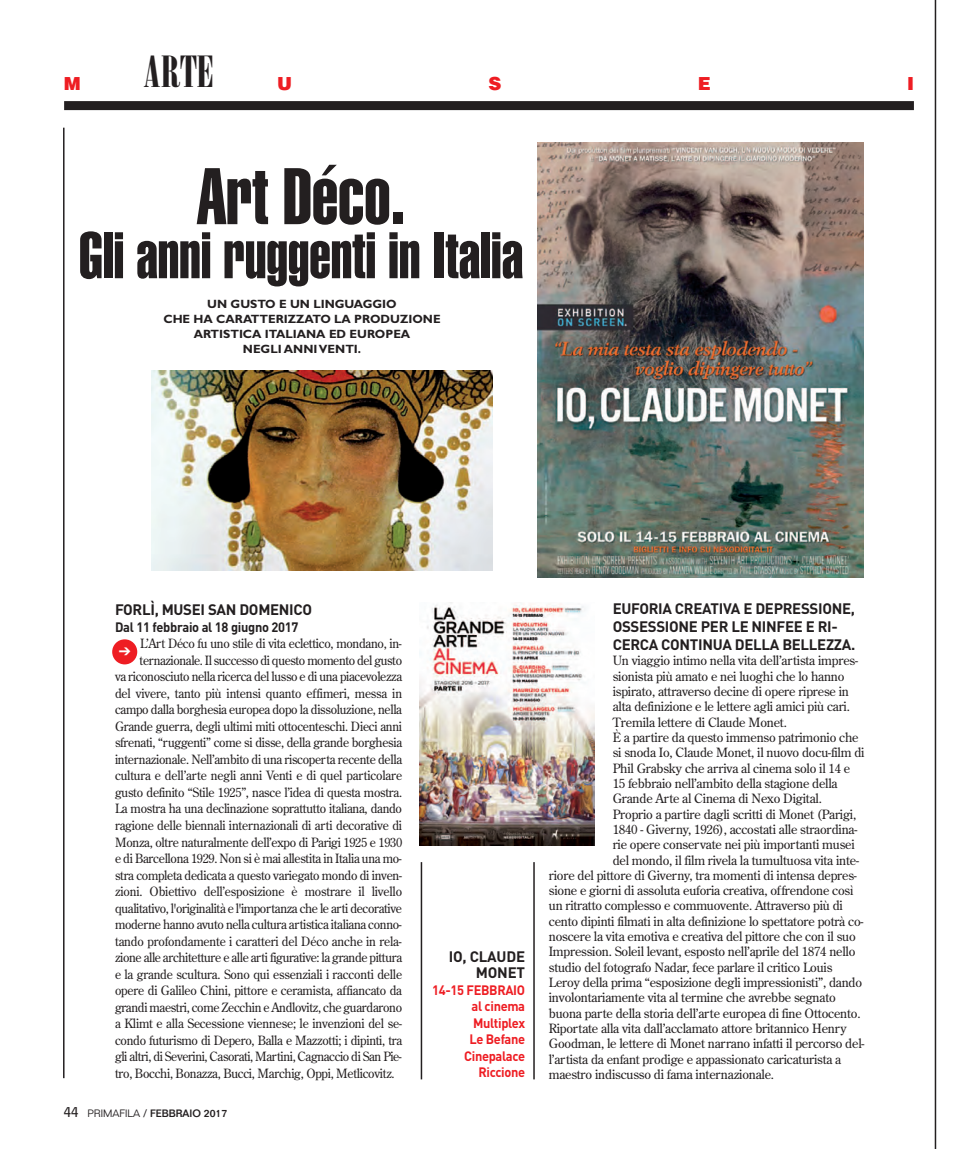
<style>
.page{position:relative;width:978px;height:1149px;background:#fff}
.page>*{position:absolute;margin:0;border:0;box-sizing:border-box;transform-origin:0 0}
.t1{font:78.6px "Helvetica LT Std Extra Comp";color:#231f20}
.t2{font:64.5px "Helvetica LT Std Extra Comp";color:#231f20}
.t3{font:43.5px "Bodoni Std Poster Compressed";color:#231f20}
.t4{font:900 18px "Helvetica LT Std";color:#ee1d23}
.t5{font:700 15px/18px "DIN";letter-spacing:-.02em;color:#231f20}
.t6{font:700 13.5px/16.5px "DIN";letter-spacing:-.025em;color:#ee1d23;text-align:right;scale:.95 1}
.t7{font:700 13.5px "DIN";letter-spacing:-.02em;color:#231f20;scale:.95 1}
.t8{font:12.75px "Century Old Style";letter-spacing:-.015em;color:#231f20;scale:.96 1}
.t9{font:12.75px "Century Old Style";letter-spacing:-.015em;color:#231f20}
.t10{font:700 12px/15px "Gill Sans";color:#231f20;text-align:center}
.t11{font:500 10.5px "Folio Std";color:#231f20}
.s1{font-family:"Bell Gothic Std";font-weight:700;font-size:13.5px}
.s2{font-weight:300}
</style>
<div class="page">
<div style="left:64px;top:101px;width:850px;height:9px;background:#231f20"></div>
<hr style="left:63px;top:128px;width:2px;height:949px;background:#231f20">
<hr style="left:935px;top:0;width:1px;height:1148px;background:#231f20">
<img style="left:537px;top:142px;width:327px;height:436px">
<img style="left:152px;top:370px;width:340px;height:200px">
<img style="left:420px;top:602px;width:175px;height:242px">
<hr style="left:421px;top:861px;width:1px;height:217px;background:#231f20">
<hr style="left:533px;top:861px;width:2px;height:217px;background:#231f20">
<div style="left:112px;top:639px;width:25px;height:25px;background:#ee1d23;border-radius:50%"></div>
<h3 class="t3" style="left:144px;top:47px;width:71px">ARTE</h3>
<h3 class="t4" style="left:64px;top:77px;width:18px">M</h3>
<h3 class="t4" style="left:277px;top:77px;width:16px">U</h3>
<h3 class="t4" style="left:488px;top:77px;width:14px">S</h3>
<h3 class="t4" style="left:698px;top:77px;width:14px">E</h3>
<h3 class="t4" style="left:907px;top:77px;width:9px">I</h3>
<h1 class="t1" style="left:197px;top:168px;width:210px">Art Déco.</h1>
<h2 class="t2" style="left:79px;top:232px;width:446px">Gli anni ruggenti in Italia</h2>
<p class="t10" style="left:163px;top:298px;width:279px">UN GUSTO E UN LINGUAGGIO<br>CHE HA CARATTERIZZATO LA PRODUZIONE<br>ARTISTICA ITALIANA ED EUROPEA<br>NEGLI ANNI VENTI.</p>
<p class="t5" style="left:115px;top:602px;width:199px">FORLÌ, MUSEI SAN DOMENICO</p>
<p class="t7" style="left:115px;top:622px;width:195px">Dal 11 febbraio al 18 giugno 2017</p>
<p class="t8" style="left:140px;top:638px;width:274px">L’Art Déco fu uno stile di vita eclettico, mondano, in-</p>
<p class="t8" style="left:140px;top:655px;width:275px">ternazionale. Il successo di questo momento del gusto</p>
<p class="t8" style="left:115px;top:671px;width:301px">va riconosciuto nella ricerca del lusso e di una piacevolezza</p>
<p class="t8" style="left:115px;top:688px;width:301px">del vivere, tanto più intensi quanto effimeri, messa in</p>
<p class="t8" style="left:115px;top:704px;width:301px">campo dalla borghesia europea dopo la dissoluzione, nella</p>
<p class="t8" style="left:115px;top:721px;width:301px">Grande guerra, degli ultimi miti ottocenteschi. Dieci anni</p>
<p class="t8" style="left:115px;top:737px;width:301px">sfrenati, “ruggenti” come si disse, della grande borghesia</p>
<p class="t8" style="left:115px;top:754px;width:301px">internazionale. Nell’ambito di una riscoperta recente della</p>
<p class="t8" style="left:115px;top:770px;width:301px">cultura e dell’arte negli anni Venti e di quel particolare</p>
<p class="t8" style="left:115px;top:787px;width:301px">gusto definito “Stile 1925”, nasce l’idea di questa mostra.</p>
<p class="t8" style="left:115px;top:803px;width:301px">La mostra ha una declinazione soprattutto italiana, dando</p>
<p class="t8" style="left:115px;top:820px;width:301px">ragione delle biennali internazionali di arti decorative di</p>
<p class="t8" style="left:115px;top:836px;width:301px">Monza, oltre naturalmente dell’expo di Parigi 1925 e 1930</p>
<p class="t8" style="left:115px;top:853px;width:300px">e di Barcellona 1929. Non si è mai allestita in Italia una mo-</p>
<p class="t8" style="left:115px;top:869px;width:300px">stra completa dedicata a questo variegato mondo di inven-</p>
<p class="t8" style="left:115px;top:886px;width:301px">zioni. Obiettivo dell’esposizione è mostrare il livello</p>
<p class="t8" style="left:115px;top:902px;width:300px">qualitativo, l'originalità e l'importanza che le arti decorative</p>
<p class="t8" style="left:115px;top:919px;width:300px">moderne hanno avuto nella cultura artistica italiana conno-</p>
<p class="t8" style="left:115px;top:935px;width:300px">tando profondamente i caratteri del Déco anche in rela-</p>
<p class="t8" style="left:115px;top:952px;width:301px">zione alle architetture e alle arti figurative: la grande pittura</p>
<p class="t8" style="left:115px;top:968px;width:301px">e la grande scultura. Sono qui essenziali i racconti delle</p>
<p class="t8" style="left:115px;top:985px;width:301px">opere di Galileo Chini, pittore e ceramista, affiancato da</p>
<p class="t8" style="left:115px;top:1001px;width:301px">grandi maestri, come Zecchin e Andlovitz, che guardarono</p>
<p class="t8" style="left:115px;top:1018px;width:300px">a Klimt e alla Secessione viennese; le invenzioni del se-</p>
<p class="t8" style="left:115px;top:1034px;width:301px">condo futurismo di Depero, Balla e Mazzotti; i dipinti, tra</p>
<p class="t8" style="left:115px;top:1051px;width:300px">gli altri, di Severini, Casorati, Martini, Cagnaccio di San Pie-</p>
<p class="t8" style="left:115px;top:1067px;width:293px">tro, Bocchi, Bonazza, Bucci, Marchig, Oppi, Metlicovitz.</p>
<p class="t11" style="left:64px;top:1109px;width:165px"><span class="s1">44</span> <span class="s2">PRIMAFILA</span> / FEBBRAIO 2017</p>
<p class="t5" style="left:449px;top:949px;width:78px;line-height:16.5px;text-align:right">IO, CLAUDE<br>MONET</p>
<p class="t6" style="left:432px;top:982px;width:99px">14-15 FEBBRAIO al cinema<br>Multiplex<br>Le Befane<br>Cinepalace<br>Riccione</p>
<p class="t5" style="left:613px;top:600px;width:244px">EUFORIA CREATIVA E DEPRESSIONE,<br>OSSESSIONE PER LE NINFEE E RI-<br>CERCA CONTINUA DELLA BELLEZZA.</p>
<p class="t9" style="left:613px;top:655px;width:247px">Un viaggio intimo nella vita dell’artista impres-</p>
<p class="t9" style="left:613px;top:670px;width:233px">sionista più amato e nei luoghi che lo hanno</p>
<p class="t9" style="left:613px;top:686px;width:238px">ispirato, attraverso decine di opere riprese in</p>
<p class="t9" style="left:613px;top:701px;width:239px">alta definizione e le lettere agli amici più cari.</p>
<p class="t9" style="left:613px;top:716px;width:176px">Tremila lettere di Claude Monet.</p>
<p class="t9" style="left:613px;top:732px;width:247px">È a partire da questo immenso patrimonio che</p>
<p class="t9" style="left:613px;top:747px;width:253px">si snoda Io, Claude Monet, il nuovo docu-film di</p>
<p class="t9" style="left:613px;top:762px;width:239px">Phil Grabsky che arriva al cinema solo il 14 e</p>
<p class="t9" style="left:613px;top:778px;width:226px">15 febbraio nell’ambito della stagione della</p>
<p class="t9" style="left:613px;top:793px;width:211px">Grande Arte al Cinema di Nexo Digital.</p>
<p class="t9" style="left:613px;top:808px;width:245px">Proprio a partire dagli scritti di Monet (Parigi,</p>
<p class="t9" style="left:613px;top:823px;width:246px">1840 - Giverny, 1926), accostati alle straordina-</p>
<p class="t9" style="left:613px;top:839px;width:243px">rie opere conservate nei più importanti musei</p>
<p class="t9" style="left:613px;top:854px;width:248px">del mondo, il film rivela la tumultuosa vita inte-</p>
<p class="t9" style="left:549px;top:869px;width:310px">riore del pittore di Giverny, tra momenti di intensa depres-</p>
<p class="t9" style="left:549px;top:885px;width:306px">sione e giorni di assoluta euforia creativa, offrendone così</p>
<p class="t9" style="left:549px;top:900px;width:296px">un ritratto complesso e commuovente. Attraverso più di</p>
<p class="t9" style="left:549px;top:915px;width:316px">cento dipinti filmati in alta definizione lo spettatore potrà co-</p>
<p class="t9" style="left:549px;top:931px;width:309px">noscere la vita emotiva e creativa del pittore che con il suo</p>
<p class="t9" style="left:549px;top:946px;width:308px">Impression. Soleil levant, esposto nell’aprile del 1874 nello</p>
<p class="t9" style="left:549px;top:961px;width:285px">studio del fotografo Nadar, fece parlare il critico Louis</p>
<p class="t9" style="left:549px;top:976px;width:315px">Leroy della prima “esposizione degli impressionisti”, dando</p>
<p class="t9" style="left:549px;top:992px;width:288px">involontariamente vita al termine che avrebbe segnato</p>
<p class="t9" style="left:549px;top:1007px;width:313px">buona parte della storia dell’arte europea di fine Ottocento.</p>
<p class="t9" style="left:549px;top:1022px;width:300px">Riportate alla vita dall’acclamato attore britannico Henry</p>
<p class="t9" style="left:549px;top:1038px;width:317px">Goodman, le lettere di Monet narrano infatti il percorso del-</p>
<p class="t9" style="left:549px;top:1053px;width:294px">l’artista da enfant prodige e appassionato caricaturista a</p>
<p class="t9" style="left:549px;top:1068px;width:227px">maestro indiscusso di fama internazionale.</p>
</div>
